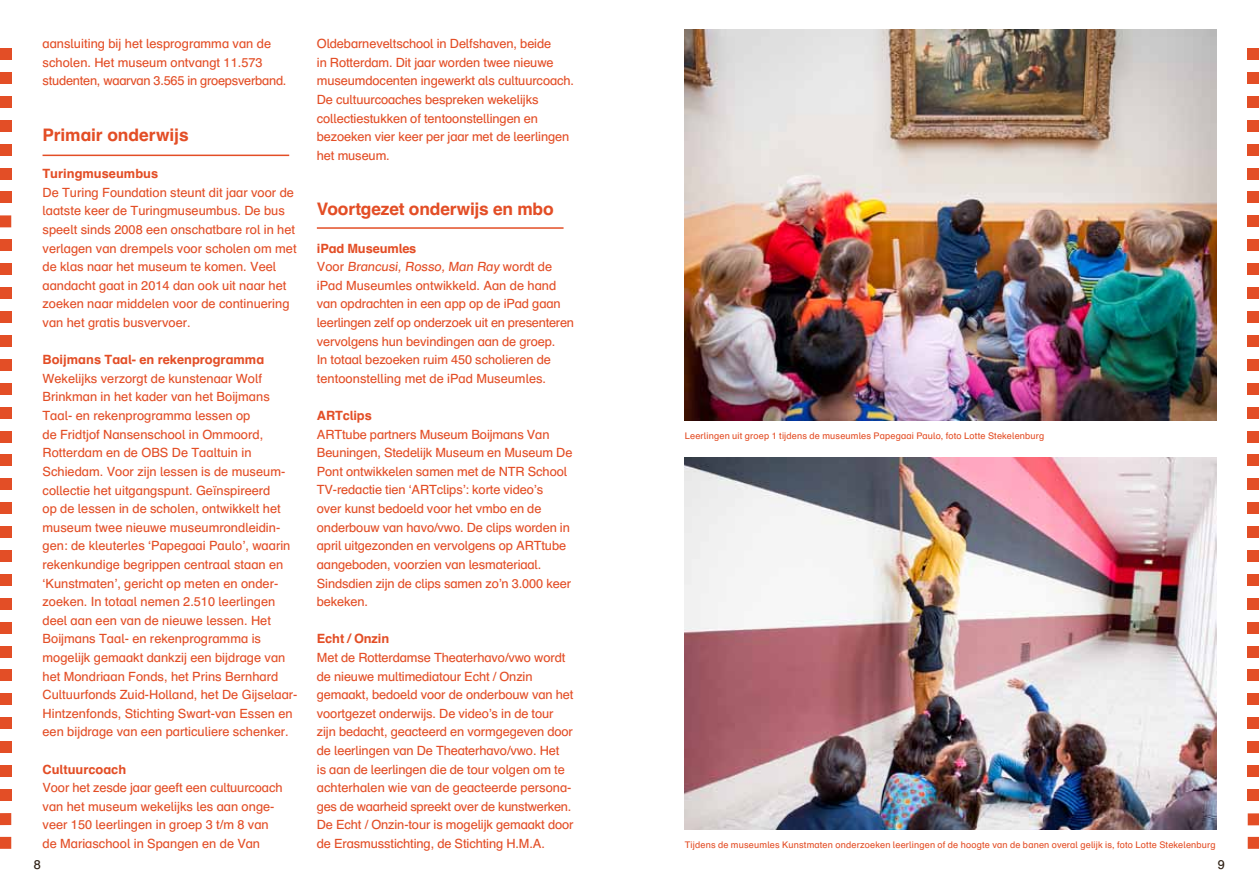
<style>
.page{position:relative;width:1259px;height:893px;background:#fff}
.page>*{position:absolute;margin:0;border:0;box-sizing:border-box;transform-origin:0 0}
.t1{font:700 17.25px "Schulbuch Nord";letter-spacing:-.01em;color:#e34e26}
.t2{font:12.75px/18.6px "Schulbuch Nord";color:#e34e26}
.t3{font:700 12.75px "Schulbuch Nord";color:#e34e26}
.t4{font:12.75px "Schulbuch Nord";color:#2e2014}
.t5{font:9.15px "Schulbuch Nord";letter-spacing:.015em;color:#e34e26}
</style>
<div class="page">
<div style="left:1247px;top:454px;width:12px;height:12px;background:#e34e26"></div>
<div style="left:1247px;top:478px;width:12px;height:12px;background:#e34e26"></div>
<div style="left:1247px;top:502px;width:12px;height:12px;background:#e34e26"></div>
<div style="left:1247px;top:526px;width:12px;height:12px;background:#e34e26"></div>
<div style="left:1247px;top:550px;width:12px;height:12px;background:#e34e26"></div>
<div style="left:1247px;top:574px;width:12px;height:12px;background:#e34e26"></div>
<div style="left:1247px;top:598px;width:12px;height:12px;background:#e34e26"></div>
<div style="left:1247px;top:622px;width:12px;height:12px;background:#e34e26"></div>
<div style="left:1247px;top:646px;width:12px;height:11px;background:#e34e26"></div>
<div style="left:1247px;top:669px;width:12px;height:12px;background:#e34e26"></div>
<div style="left:1247px;top:693px;width:12px;height:12px;background:#e34e26"></div>
<div style="left:1247px;top:717px;width:12px;height:12px;background:#e34e26"></div>
<div style="left:1247px;top:741px;width:12px;height:12px;background:#e34e26"></div>
<div style="left:1247px;top:765px;width:12px;height:12px;background:#e34e26"></div>
<div style="left:1247px;top:789px;width:12px;height:12px;background:#e34e26"></div>
<div style="left:1247px;top:813px;width:12px;height:12px;background:#e34e26"></div>
<div style="left:1247px;top:837px;width:12px;height:12px;background:#e34e26"></div>
<div style="left:1247px;top:48px;width:12px;height:12px;background:#e34e26"></div>
<div style="left:1247px;top:72px;width:12px;height:12px;background:#e34e26"></div>
<div style="left:1247px;top:96px;width:12px;height:12px;background:#e34e26"></div>
<div style="left:1247px;top:120px;width:12px;height:12px;background:#e34e26"></div>
<div style="left:1247px;top:144px;width:12px;height:12px;background:#e34e26"></div>
<div style="left:1247px;top:168px;width:12px;height:12px;background:#e34e26"></div>
<div style="left:1247px;top:192px;width:12px;height:11px;background:#e34e26"></div>
<div style="left:1247px;top:215px;width:12px;height:12px;background:#e34e26"></div>
<div style="left:1247px;top:239px;width:12px;height:12px;background:#e34e26"></div>
<div style="left:1247px;top:263px;width:12px;height:12px;background:#e34e26"></div>
<div style="left:1247px;top:287px;width:12px;height:12px;background:#e34e26"></div>
<div style="left:1247px;top:311px;width:12px;height:12px;background:#e34e26"></div>
<div style="left:1247px;top:335px;width:12px;height:12px;background:#e34e26"></div>
<div style="left:1247px;top:359px;width:12px;height:12px;background:#e34e26"></div>
<div style="left:1247px;top:383px;width:12px;height:12px;background:#e34e26"></div>
<div style="left:1247px;top:407px;width:12px;height:12px;background:#e34e26"></div>
<div style="left:1247px;top:431px;width:12px;height:12px;background:#e34e26"></div>
<hr style="left:43px;top:155px;width:246px;height:1px;background:#e34e26">
<hr style="left:317px;top:227px;width:246px;height:2px;background:#e34e26">
<div style="left:0;top:454px;width:11px;height:12px;background:#e34e26"></div>
<div style="left:0;top:478px;width:11px;height:12px;background:#e34e26"></div>
<div style="left:0;top:502px;width:11px;height:12px;background:#e34e26"></div>
<div style="left:0;top:526px;width:11px;height:12px;background:#e34e26"></div>
<div style="left:0;top:550px;width:11px;height:12px;background:#e34e26"></div>
<div style="left:0;top:574px;width:11px;height:12px;background:#e34e26"></div>
<div style="left:0;top:598px;width:11px;height:12px;background:#e34e26"></div>
<div style="left:0;top:622px;width:11px;height:12px;background:#e34e26"></div>
<div style="left:0;top:646px;width:11px;height:11px;background:#e34e26"></div>
<div style="left:0;top:669px;width:11px;height:12px;background:#e34e26"></div>
<div style="left:0;top:693px;width:11px;height:12px;background:#e34e26"></div>
<div style="left:0;top:717px;width:11px;height:12px;background:#e34e26"></div>
<div style="left:0;top:741px;width:11px;height:12px;background:#e34e26"></div>
<div style="left:0;top:765px;width:11px;height:12px;background:#e34e26"></div>
<div style="left:0;top:789px;width:11px;height:12px;background:#e34e26"></div>
<div style="left:0;top:813px;width:11px;height:12px;background:#e34e26"></div>
<div style="left:0;top:837px;width:11px;height:12px;background:#e34e26"></div>
<div style="left:0;top:48px;width:11px;height:12px;background:#e34e26"></div>
<div style="left:0;top:72px;width:11px;height:12px;background:#e34e26"></div>
<div style="left:0;top:96px;width:11px;height:12px;background:#e34e26"></div>
<div style="left:0;top:120px;width:11px;height:12px;background:#e34e26"></div>
<div style="left:0;top:144px;width:11px;height:12px;background:#e34e26"></div>
<div style="left:0;top:168px;width:11px;height:12px;background:#e34e26"></div>
<div style="left:0;top:192px;width:11px;height:11px;background:#e34e26"></div>
<div style="left:0;top:215px;width:11px;height:12px;background:#e34e26"></div>
<div style="left:0;top:239px;width:11px;height:12px;background:#e34e26"></div>
<div style="left:0;top:263px;width:11px;height:12px;background:#e34e26"></div>
<div style="left:0;top:287px;width:11px;height:12px;background:#e34e26"></div>
<div style="left:0;top:311px;width:11px;height:12px;background:#e34e26"></div>
<div style="left:0;top:335px;width:11px;height:12px;background:#e34e26"></div>
<div style="left:0;top:359px;width:11px;height:12px;background:#e34e26"></div>
<div style="left:0;top:383px;width:11px;height:12px;background:#e34e26"></div>
<div style="left:0;top:407px;width:11px;height:12px;background:#e34e26"></div>
<div style="left:0;top:431px;width:11px;height:12px;background:#e34e26"></div>
<img style="left:685px;top:30px;width:531px;height:390px">
<img style="left:685px;top:457px;width:531px;height:372px">
<p class="t2" style="left:43px;top:34px;width:245px">aansluiting bij het lesprogramma van de scholen. Het museum ontvangt 11.573 studenten, waarvan 3.565 in groepsverband.</p>
<h1 class="t1" style="left:43px;top:124px;width:148px">Primair onderwijs</h1>
<p class="t3" style="left:43px;top:166px;width:117px">Turingmuseumbus</p>
<p class="t2" style="left:43px;top:183px;width:256px">De Turing Foundation steunt dit jaar voor de laatste keer de Turingmuseumbus. De bus speelt sinds 2008 een onschatbare rol in het verlagen van drempels voor scholen om met de klas naar het museum te komen. Veel aandacht gaat in 2014 dan ook uit naar het zoeken naar middelen voor de continuering van het gratis busvervoer.</p>
<p class="t3" style="left:43px;top:352px;width:223px">Boijmans Taal- en rekenprogramma</p>
<p class="t2" style="left:43px;top:369px;width:256px">Wekelijks verzorgt de kunstenaar Wolf Brinkman in het kader van het Boijmans Taal- en rekenprogramma lessen op<br>de Fridtjof Nansenschool in Ommoord, Rotterdam en de OBS De Taaltuin in Schiedam. Voor zijn lessen is de museum&shy;collectie het uitgangspunt. Geïnspireerd<br>op de lessen in de scholen, ontwikkelt het museum twee nieuwe museumrondleidin&shy;gen: de kleuterles ‘Papegaai Paulo’, waarin rekenkundige begrippen centraal staan en ‘Kunstmaten’, gericht op meten en onder&shy;zoeken. In totaal nemen 2.510 leerlingen deel aan een van de nieuwe lessen. Het Boijmans Taal- en rekenprogramma is mogelijk gemaakt dankzij een bijdrage van het Mondriaan Fonds, het Prins Bernhard Cultuurfonds Zuid-Holland, het De Gijselaar-Hintzenfonds, Stichting Swart-van Essen en een bijdrage van een particuliere schenker.</p>
<p class="t3" style="left:43px;top:761px;width:85px">Cultuurcoach</p>
<p class="t2" style="left:43px;top:778px;width:241px">Voor het zesde jaar geeft een cultuurcoach van het museum wekelijks les aan onge&shy;veer 150 leerlingen in groep 3 t/m 8 van de Mariaschool in Spangen en de Van</p>
<p class="t2" style="left:317px;top:34px;width:259px">Oldebarneveltschool in Delfshaven, beide<br>in Rotterdam. Dit jaar worden twee nieuwe museumdocenten ingewerkt als cultuurcoach.<br>De cultuurcoaches bespreken wekelijks collectiestukken of tentoonstellingen en bezoeken vier keer per jaar met de leerlingen het museum.</p>
<h1 class="t1" style="left:317px;top:198px;width:238px">Voortgezet onderwijs en mbo</h1>
<p class="t3" style="left:317px;top:240px;width:101px">iPad Museumles</p>
<p class="t2" style="left:317px;top:257px;width:259px">Voor Brancusi, Rosso, Man Ray wordt de iPad Museumles ontwikkeld. Aan de hand van opdrachten in een app op de iPad gaan leerlingen zelf op onderzoek uit en presenteren vervolgens hun bevindingen aan de groep.<br>In totaal bezoeken ruim 450 scholieren de tentoonstelling met de iPad Museumles.</p>
<p class="t3" style="left:317px;top:407px;width:56px">ARTclips</p>
<p class="t2" style="left:317px;top:425px;width:257px">ARTtube partners Museum Boijmans Van Beuningen, Stedelijk Museum en Museum De Pont ontwikkelen samen met de NTR School TV-redactie tien ‘ARTclips’: korte video’s<br>over kunst bedoeld voor het vmbo en de onderbouw van havo/vwo. De clips worden in april uitgezonden en vervolgens op ARTtube aangeboden, voorzien van lesmateriaal.<br>Sindsdien zijn de clips samen zo’n 3.000 keer bekeken.</p>
<p class="t3" style="left:317px;top:631px;width:74px">Echt / Onzin</p>
<p class="t2" style="left:317px;top:648px;width:258px">Met de Rotterdamse Theaterhavo/vwo wordt de nieuwe multimediatour Echt / Onzin gemaakt, bedoeld voor de onderbouw van het voortgezet onderwijs. De video’s in de tour zijn bedacht, geacteerd en vormgegeven door de leerlingen van De Theaterhavo/vwo. Het<br>is aan de leerlingen die de tour volgen om te achterhalen wie van de geacteerde persona&shy;ges de waarheid spreekt over de kunstwerken.<br>De Echt / Onzin-tour is mogelijk gemaakt door de Erasmusstichting, de Stichting H.M.A.</p>
<p class="t5" style="left:685px;top:430px;width:361px">Leerlingen uit groep 1 tijdens de museumles Papegaai Paulo, foto Lotte Stekelenburg</p>
<p class="t5" style="left:685px;top:839px;width:532px">Tijdens de museumles Kunstmaten onderzoeken leerlingen of de hoogte van de banen overal gelijk is, foto Lotte Stekelenburg</p>
<p class="t4" style="left:34px;top:857px;width:9px">8</p>
<p class="t4" style="left:1217px;top:857px;width:9px">9</p>
</div>
